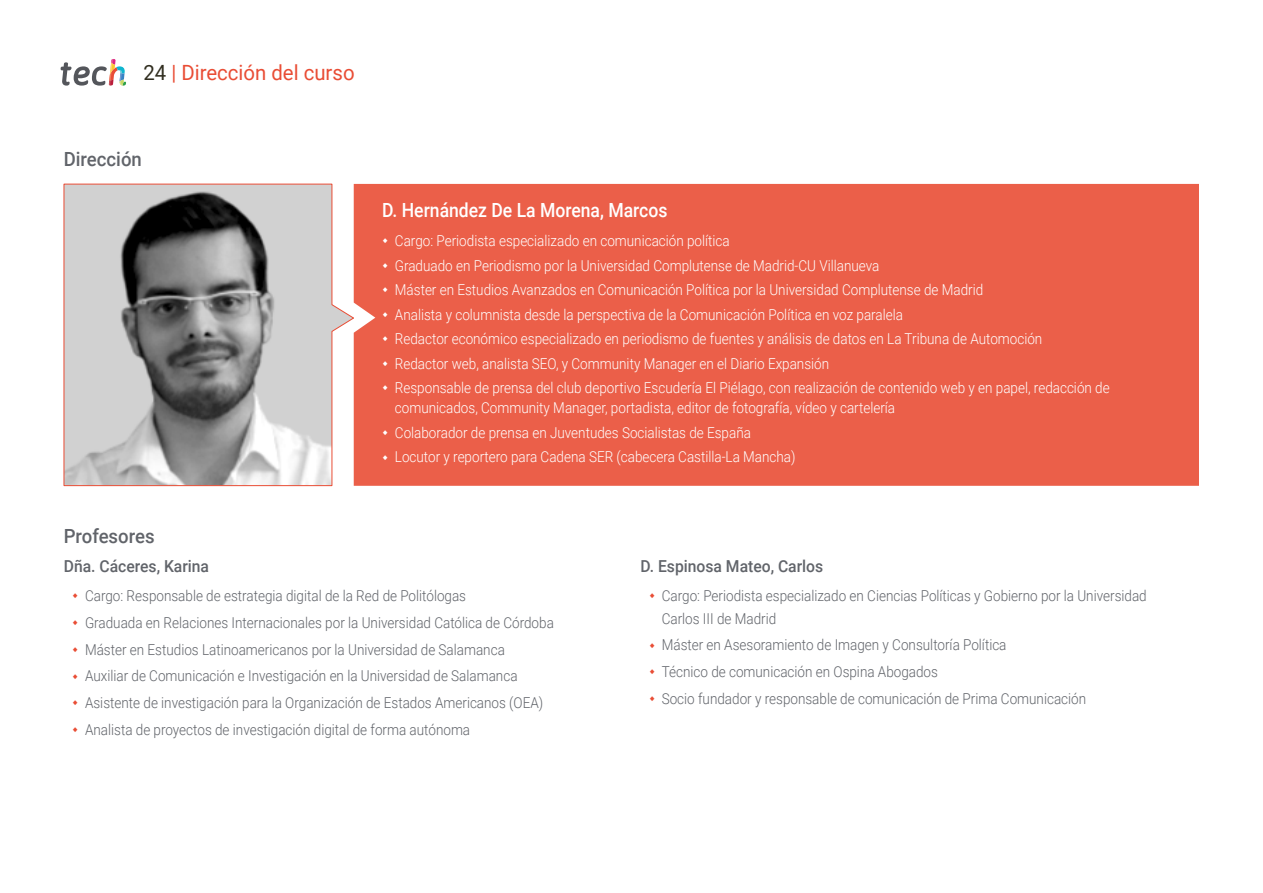
<style>
.page{position:relative;width:1263px;height:893px;background:#fff}
.page>*{position:absolute;margin:0;border:0;box-sizing:border-box;transform-origin:0 0}
.t1{font:21px "Roboto";color:#e94d35}
.t2{font:500 19.5px "Roboto";color:#fff;scale:.9 1}
.t3{font:500 19.5px "Roboto";color:#61646a;scale:.95 1}
.t4{font:500 16.5px "Roboto";color:#61646a;scale:.95 1}
.t5{font:300 15px/24.5px "Roboto";color:#fff;scale:.9 1}
.t6{font:300 15px/26.7px "Roboto";color:#61646a;scale:.9 1}
.s1{color:#312e20}
</style>
<div class="page">
<svg style="left:61px;top:59px;width:65px;height:27px"></svg>
<div style="left:354px;top:184px;width:845px;height:302px;background:#eb5f49"></div>
<svg style="left:64px;top:184px;width:290px;height:302px;background:#aeacac"></svg>
<svg style="left:383px;top:238px;width:4px;height:5px"></svg>
<svg style="left:383px;top:263px;width:4px;height:5px"></svg>
<svg style="left:383px;top:287px;width:4px;height:5px"></svg>
<svg style="left:383px;top:312px;width:4px;height:5px"></svg>
<svg style="left:383px;top:336px;width:4px;height:5px"></svg>
<svg style="left:383px;top:361px;width:4px;height:5px"></svg>
<svg style="left:383px;top:385px;width:4px;height:5px"></svg>
<svg style="left:383px;top:430px;width:4px;height:5px"></svg>
<svg style="left:383px;top:455px;width:4px;height:5px"></svg>
<h1 class="t1" style="left:144px;top:57px;width:213px"><span class="s1">24</span> | Dirección del curso</h1>
<h2 class="t3" style="left:64px;top:145px;width:84px">Dirección</h2>
<h2 class="t3" style="left:64px;top:522px;width:97px">Profesores</h2>
<h2 class="t2" style="left:382px;top:196px;width:318px">D. Hernández De La Morena, Marcos</h2>
<p class="t5" style="left:395px;top:228px;width:796px">Cargo: Periodista especializado en comunicación política<br>Graduado en Periodismo por la Universidad Complutense de Madrid-CU Villanueva<br>Máster en Estudios Avanzados en Comunicación Política por la Universidad Complutense de Madrid<br>Analista y columnista desde la perspectiva de la Comunicación Política en voz paralela<br>Redactor económico especializado en periodismo de fuentes y análisis de datos en La Tribuna de Automoción<br>Redactor web, analista SEO, y Community Manager en el Diario Expansión<br>Responsable de prensa del club deportivo Escudería El Piélago, con realización de contenido web y en papel, redacción de</p>
<p class="t5" style="left:395px;top:395px;width:557px">comunicados, Community Manager, portadista, editor de fotografía, vídeo y cartelería<br>Colaborador de prensa en Juventudes Socialistas de España<br>Locutor y reportero para Cadena SER (cabecera Castilla-La Mancha)</p>
<p class="t4" style="left:64px;top:555px;width:154px">Dña. Cáceres, Karina</p>
<p class="t6" style="left:85px;top:582px;width:522px">Cargo: Responsable de estrategia digital de la Red de Politólogas<br>Graduada en Relaciones Internacionales por la Universidad Católica de Córdoba Máster en Estudios Latinoamericanos por la Universidad de Salamanca<br>Auxiliar de Comunicación e Investigación en la Universidad de Salamanca Asistente de investigación para la Organización de Estados Americanos (OEA)<br>Analista de proyectos de investigación digital de forma autónoma</p>
<p class="t4" style="left:640px;top:555px;width:194px">D. Espinosa Mateo, Carlos</p>
<p class="t6" style="left:662px;top:584px;width:540px;line-height:22.5px">Cargo: Periodista especializado en Ciencias Políticas y Gobierno por la Universidad<br>Carlos III de Madrid</p>
<p class="t6" style="left:662px;top:631px;width:473px">Máster en Asesoramiento de Imagen y Consultoría Política<br>Técnico de comunicación en Ospina Abogados<br>Socio fundador y responsable de comunicación de Prima Comunicación</p>
</div>
